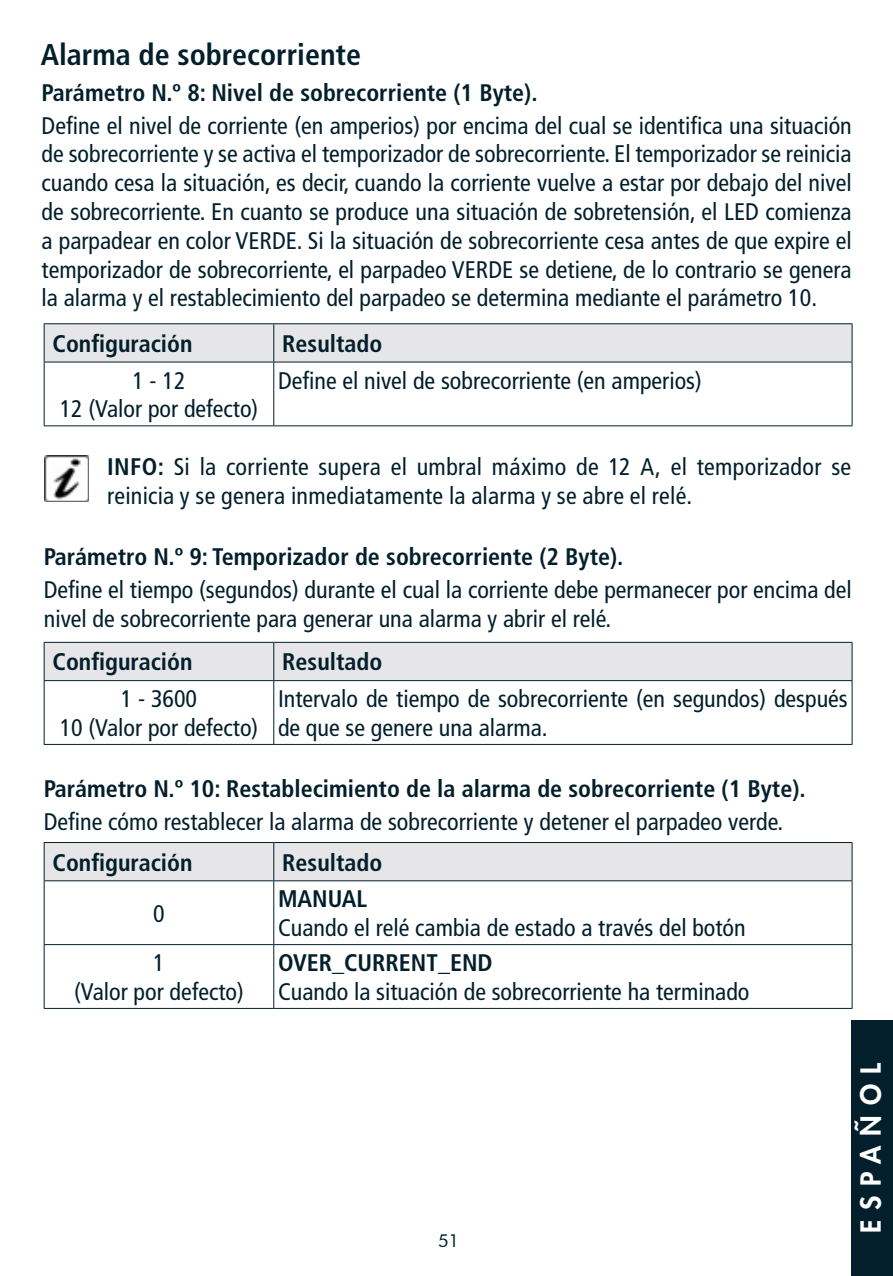
<style>
.page{position:relative;width:893px;height:1276px;background:#fff}
.page>*{position:absolute;margin:0;border:0;box-sizing:border-box;transform-origin:0 0}
.t1{font:700 condensed 30px "Frutiger LT Std";color:#031f2c}
.t2{font:800 27px "Futura Std";letter-spacing:.37em;color:#fff}
.t3{font:condensed 24px/28.8px "Frutiger LT Std";color:#031f2c}
.t4{font:700 condensed 24px "Frutiger LT Std";color:#031f2c}
.t5{font:18px "Futura BT";color:#031f2c}
.s1{font-weight:700}
</style>
<div class="page">
<div style="left:45px;top:324px;width:807px;height:37px;background:#e6e5e8"></div>
<hr style="left:44px;top:324px;width:1px;height:38px;background:#031f2c">
<hr style="left:44px;top:323px;width:230px;height:1px;background:#031f2c">
<hr style="left:274px;top:323px;width:578px;height:1px;background:#031f2c">
<hr style="left:273px;top:324px;width:1px;height:38px;background:#031f2c">
<hr style="left:852px;top:324px;width:1px;height:38px;background:#031f2c">
<hr style="left:44px;top:361px;width:230px;height:1px;background:#031f2c">
<hr style="left:274px;top:361px;width:578px;height:1px;background:#031f2c">
<hr style="left:44px;top:362px;width:1px;height:63px;background:#031f2c">
<hr style="left:44px;top:425px;width:230px;height:1px;background:#031f2c">
<hr style="left:273px;top:362px;width:1px;height:63px;background:#031f2c">
<hr style="left:852px;top:362px;width:1px;height:63px;background:#031f2c">
<hr style="left:274px;top:425px;width:578px;height:1px;background:#031f2c">
<div style="left:45px;top:643px;width:807px;height:37px;background:#e6e5e8"></div>
<hr style="left:44px;top:643px;width:1px;height:37px;background:#031f2c">
<hr style="left:44px;top:642px;width:230px;height:1px;background:#031f2c">
<hr style="left:274px;top:642px;width:578px;height:1px;background:#031f2c">
<hr style="left:273px;top:643px;width:1px;height:37px;background:#031f2c">
<hr style="left:852px;top:643px;width:1px;height:37px;background:#031f2c">
<hr style="left:44px;top:680px;width:230px;height:1px;background:#031f2c">
<hr style="left:274px;top:680px;width:578px;height:1px;background:#031f2c">
<hr style="left:44px;top:681px;width:1px;height:63px;background:#031f2c">
<hr style="left:44px;top:744px;width:230px;height:1px;background:#031f2c">
<hr style="left:273px;top:681px;width:1px;height:63px;background:#031f2c">
<hr style="left:852px;top:681px;width:1px;height:63px;background:#031f2c">
<hr style="left:274px;top:744px;width:578px;height:1px;background:#031f2c">
<div style="left:45px;top:843px;width:807px;height:37px;background:#e6e5e8"></div>
<hr style="left:44px;top:843px;width:1px;height:37px;background:#031f2c">
<hr style="left:44px;top:842px;width:230px;height:1px;background:#031f2c">
<hr style="left:274px;top:842px;width:578px;height:1px;background:#031f2c">
<hr style="left:273px;top:843px;width:1px;height:37px;background:#031f2c">
<hr style="left:852px;top:843px;width:1px;height:37px;background:#031f2c">
<hr style="left:44px;top:880px;width:230px;height:1px;background:#031f2c">
<hr style="left:274px;top:880px;width:578px;height:1px;background:#031f2c">
<hr style="left:44px;top:881px;width:1px;height:63px;background:#031f2c">
<hr style="left:44px;top:945px;width:1px;height:63px;background:#031f2c">
<hr style="left:44px;top:944px;width:230px;height:1px;background:#031f2c">
<hr style="left:44px;top:1008px;width:230px;height:1px;background:#031f2c">
<hr style="left:273px;top:881px;width:1px;height:63px;background:#031f2c">
<hr style="left:273px;top:945px;width:1px;height:63px;background:#031f2c">
<hr style="left:852px;top:881px;width:1px;height:63px;background:#031f2c">
<hr style="left:852px;top:945px;width:1px;height:63px;background:#031f2c">
<hr style="left:274px;top:944px;width:578px;height:1px;background:#031f2c">
<hr style="left:274px;top:1008px;width:578px;height:1px;background:#031f2c">
<img style="left:44px;top:456px;width:44px;height:45px">
<div style="left:851px;top:1020px;width:42px;height:256px;background:#031f2c"></div>
<p class="t1" style="left:41px;top:37px;width:322px">Alarma de sobrecorriente</p>
<p class="t4" style="left:42px;top:78px;width:497px">Parámetro N.º 8: Nivel de sobrecorriente (1 Byte).</p>
<p class="t3" style="left:42px;top:111px;width:812px;text-align:justify">Define el nivel de corriente (en amperios) por encima del cual se identifica una situación de sobrecorriente y se activa el temporizador de sobrecorriente. El temporizador se reinicia cuando cesa la situación, es decir, cuando la corriente vuelve a estar por debajo del nivel de sobrecorriente. En cuanto se produce una situación de sobretensión, el LED comienza a parpadear en color VERDE. Si la situación de sobrecorriente cesa antes de que expire el temporizador de sobrecorriente, el parpadeo VERDE se detiene, de lo contrario se genera la alarma y el restablecimiento del parpadeo se determina mediante el parámetro 10.</p>
<p class="t4" style="left:53px;top:329px;width:141px">Configuración</p>
<p class="t4" style="left:282px;top:329px;width:102px">Resultado</p>
<p class="t3" style="left:132px;top:366px;width:55px">1 - 12</p>
<p class="t3" style="left:60px;top:395px;width:200px">12 (Valor por defecto)</p>
<p class="t3" style="left:278px;top:366px;width:425px">Define el nivel de sobrecorriente (en amperios)</p>
<p class="t3" style="left:107px;top:452px;width:746px"><span class="s1">INFO:</span> Si la corriente supera el umbral máximo de 12 A, el temporizador se reinicia y se genera inmediatamente la alarma y se abre el relé.</p>
<p class="t4" style="left:44px;top:542px;width:581px">Parámetro N.º 9: Temporizador de sobrecorriente (2 Byte).</p>
<p class="t3" style="left:44px;top:575px;width:809px">Define el tiempo (segundos) durante el cual la corriente debe permanecer por encima del nivel de sobrecorriente para generar una alarma y abrir el relé.</p>
<p class="t4" style="left:53px;top:648px;width:141px">Configuración</p>
<p class="t4" style="left:282px;top:648px;width:102px">Resultado</p>
<p class="t3" style="left:121px;top:684px;width:78px">1 - 3600</p>
<p class="t3" style="left:60px;top:713px;width:200px">10 (Valor por defecto)</p>
<p class="t3" style="left:278px;top:684px;width:571px">Intervalo de tiempo de sobrecorriente (en segundos) después de que se genere una alarma.</p>
<p class="t4" style="left:44px;top:774px;width:763px">Parámetro N.º 10: Restablecimiento de la alarma de sobrecorriente (1 Byte).</p>
<p class="t3" style="left:44px;top:807px;width:741px">Define cómo restablecer la alarma de sobrecorriente y detener el parpadeo verde.</p>
<p class="t4" style="left:53px;top:848px;width:141px">Configuración</p>
<p class="t4" style="left:282px;top:848px;width:102px">Resultado</p>
<p class="t3" style="left:153px;top:899px;width:13px">0</p>
<p class="t4" style="left:278px;top:884px;width:91px">MANUAL</p>
<p class="t3" style="left:278px;top:913px;width:469px">Cuando el relé cambia de estado a través del botón</p>
<p class="t3" style="left:153px;top:948px;width:13px">1</p>
<p class="t3" style="left:74px;top:977px;width:171px">(Valor por defecto)</p>
<p class="t4" style="left:278px;top:948px;width:216px">OVER_CURRENT_END</p>
<p class="t3" style="left:278px;top:977px;width:473px">Cuando la situación de sobrecorriente ha terminado</p>
<p class="t5" style="left:438px;top:1229px;width:23px">51</p>
<p class="t2" style="left:854px;top:1233px;width:172px;rotate:-90deg">ESPAÑOL</p>
</div>
